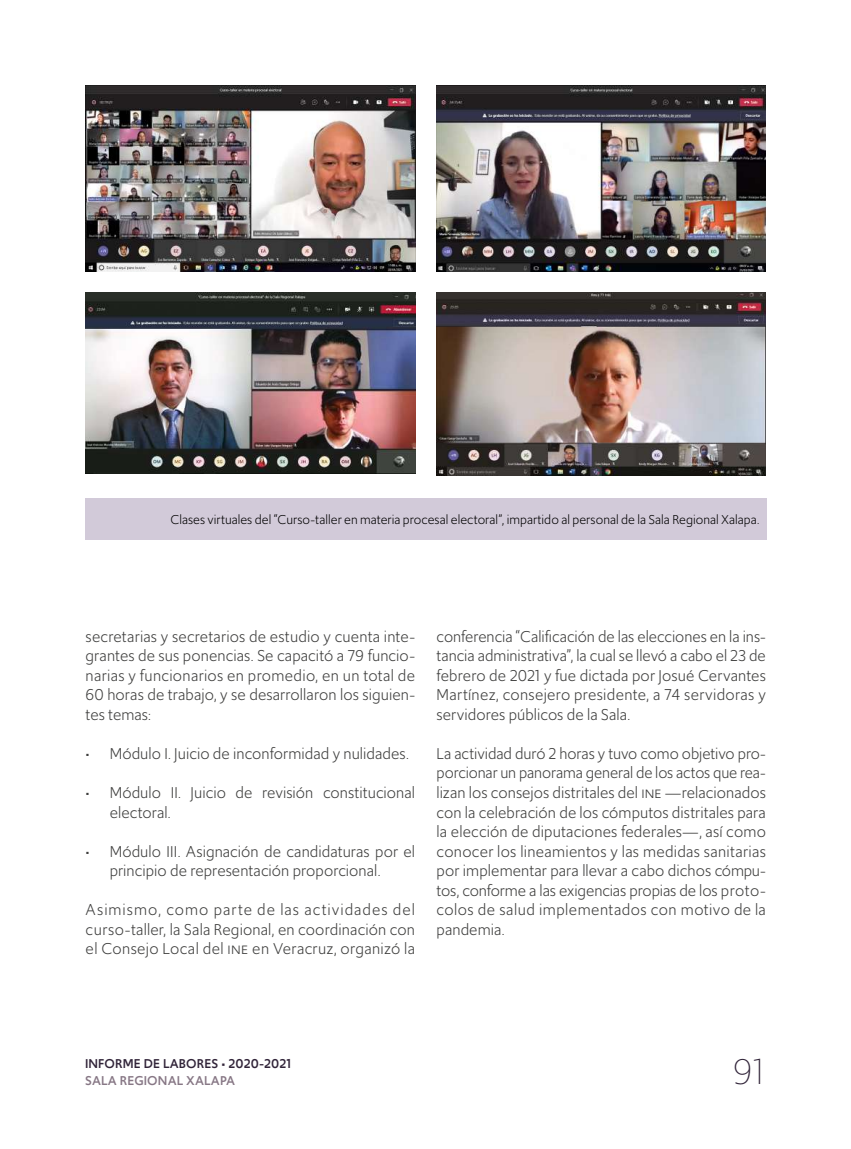
<style>
.page{position:relative;width:851px;height:1149px;background:#fff}
.page>*{position:absolute;margin:0;border:0;box-sizing:border-box;transform-origin:0 0}
.t1{font:300 37.5px "Upgrade";color:#312439}
.t2{font:16.5px/19.5px "Upgrade";letter-spacing:.005em;color:#3c3c3b;text-align:justify}
.t3{font:13.5px "Upgrade";color:#000}
.t4{font:500 13.5px "Upgrade";letter-spacing:.01em;color:#312439}
.t5{font:500 13.5px "Upgrade";letter-spacing:.01em;color:#877785}
</style>
<div class="page">
<div style="left:86px;top:497px;width:680px;height:42px;background:#d2cad9"></div>
<img style="left:86px;top:293px;width:329px;height:180px">
<img style="left:436px;top:293px;width:329px;height:182px">
<img style="left:86px;top:86px;width:329px;height:185px">
<img style="left:436px;top:86px;width:329px;height:185px">
<p class="t3" style="left:170px;top:510px;width:590px">Clases virtuales del “Curso-taller en materia procesal electoral”, impartido al personal de la Sala Regional Xalapa.</p>
<p class="t2" style="left:86px;top:626px;width:331px">secretarias y secretarios de estudio y cuenta inte&shy;grantes de sus ponencias. Se capacitó a 79 funcio&shy;narias y funcionarios en promedio, en un total de 60 horas de trabajo, y se desarrollaron los siguien&shy;tes temas:</p>
<p class="t2" style="left:86px;top:743px;width:325px">• Módulo I. Juicio de inconformidad y nulidades.</p>
<p class="t2" style="left:110px;top:782px;width:307px;text-indent:-24px">• Módulo II. Juicio de revisión constitucional electoral.</p>
<p class="t2" style="left:110px;top:841px;width:307px;text-indent:-24px">• Módulo III. Asignación de candidaturas por el principio de representación proporcional.</p>
<p class="t2" style="left:86px;top:899px;width:331px">Asimismo, como parte de las actividades del curso-taller, la Sala Regional, en coordinación con el Consejo Local del ine en Veracruz, organizó la</p>
<p class="t2" style="left:436px;top:626px;width:331px">conferencia “Calificación de las elecciones en la ins&shy;tancia administrativa”, la cual se llevó a cabo el 23 de febrero de 2021 y fue dictada por Josué Cervantes Martínez, consejero presidente, a 74 servidoras y servidores públicos de la Sala.</p>
<p class="t2" style="left:436px;top:743px;width:331px">La actividad duró 2 horas y tuvo como objetivo pro&shy;porcionar un panorama general de los actos que rea&shy;lizan los consejos distritales del ine —relacionados con la celebración de los cómputos distritales para la elección de diputaciones federales—, así como conocer los lineamientos y las medidas sanitarias por implementar para llevar a cabo dichos cómpu&shy;tos, conforme a las exigencias propias de los proto&shy;colos de salud implementados con motivo de la pandemia.</p>
<p class="t4" style="left:85px;top:1054px;width:208px">INFORME DE LABORES • 2020-2021</p>
<p class="t5" style="left:85px;top:1070px;width:152px">SALA REGIONAL XALAPA</p>
<h1 class="t1" style="left:732px;top:1045px;width:33px">91</h1>
</div>
